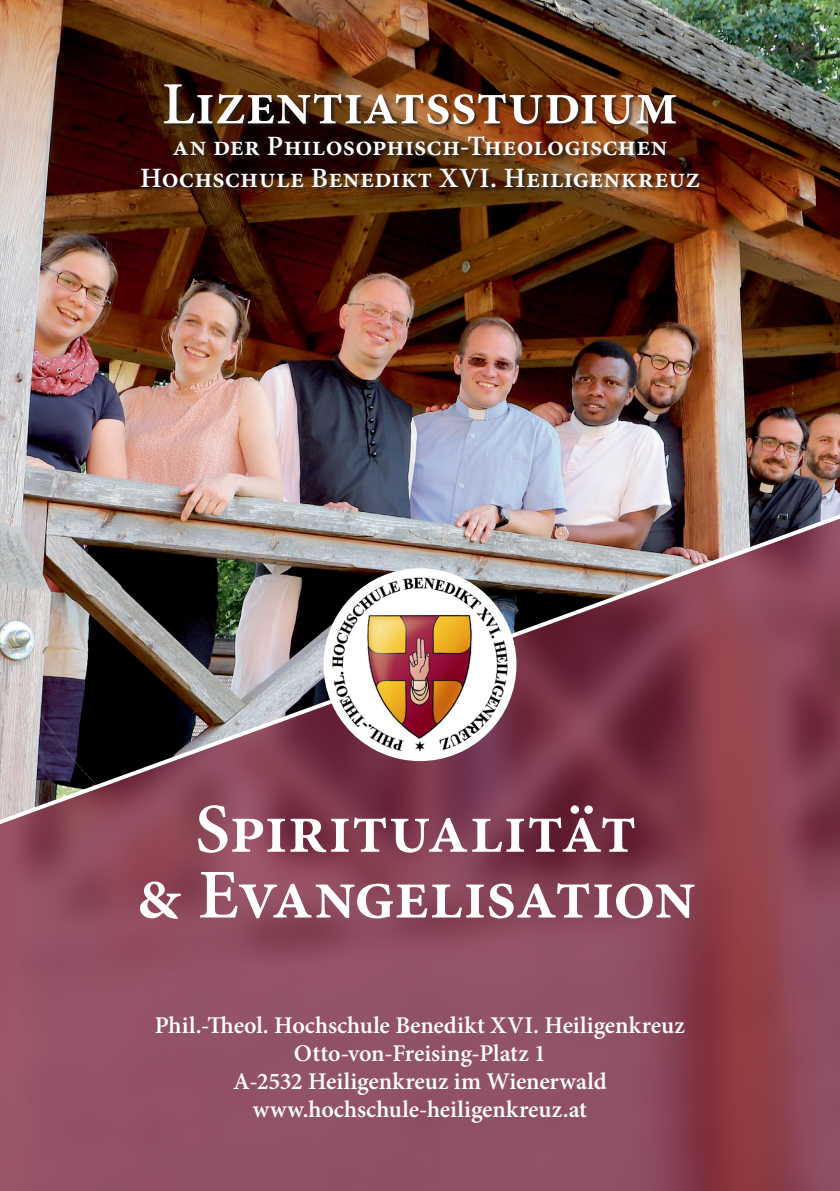
<style>
.page{position:relative;width:840px;height:1191px;background:#fff}
.page>*{position:absolute;margin:0;border:0;box-sizing:border-box;transform-origin:0 0}
.t1{font:600 70px/65.8px "Minion Pro";letter-spacing:-.01em;color:#fff;text-align:center}
.t2{font:600 60px "Minion Pro";letter-spacing:-.005em;color:#fff}
.t3{font:600 28px/32px "Minion Pro";letter-spacing:.01em;color:#fff;text-align:center}
.t4{font:600 24px/28px "Minion Pro";letter-spacing:-.01em;color:#fff;text-align:center}
</style>
<div class="page">
<img style="left:0;top:0;width:839px;height:485px">
<svg style="left:0;top:828px;width:839px;height:363px;background:#8e4a5d"></svg>
<div style="left:142px;top:84px;width:562px;height:108px;background:#231f20;opacity:.75"></div>
<img style="left:0;top:485px;width:839px;height:343px">
<div style="left:323px;top:568px;width:193px;height:193px;background:#fff;border-radius:50%"></div>
<img style="left:331px;top:576px;width:177px;height:176px">
<h2 class="t2" style="left:162px;top:63px;width:517px">Lizentiatsstudium</h2>
<p class="t3" style="left:140px;top:130px;width:561px">an der Philosophisch-Theologischen<br>Hochschule Benedikt XVI. Heiligenkreuz</p>
<h1 class="t1" style="left:136px;top:796px;width:560px">Spiritualität<br>&amp; Evangelisation</h1>
<p class="t4" style="left:155px;top:1011px;width:531px">Phil.-Theol. Hochschule Benedikt XVI. Heiligenkreuz Otto-von-Freising-Platz 1<br>A-2532 Heiligenkreuz im Wienerwald www.hochschule-heiligenkreuz.at</p>
</div>
